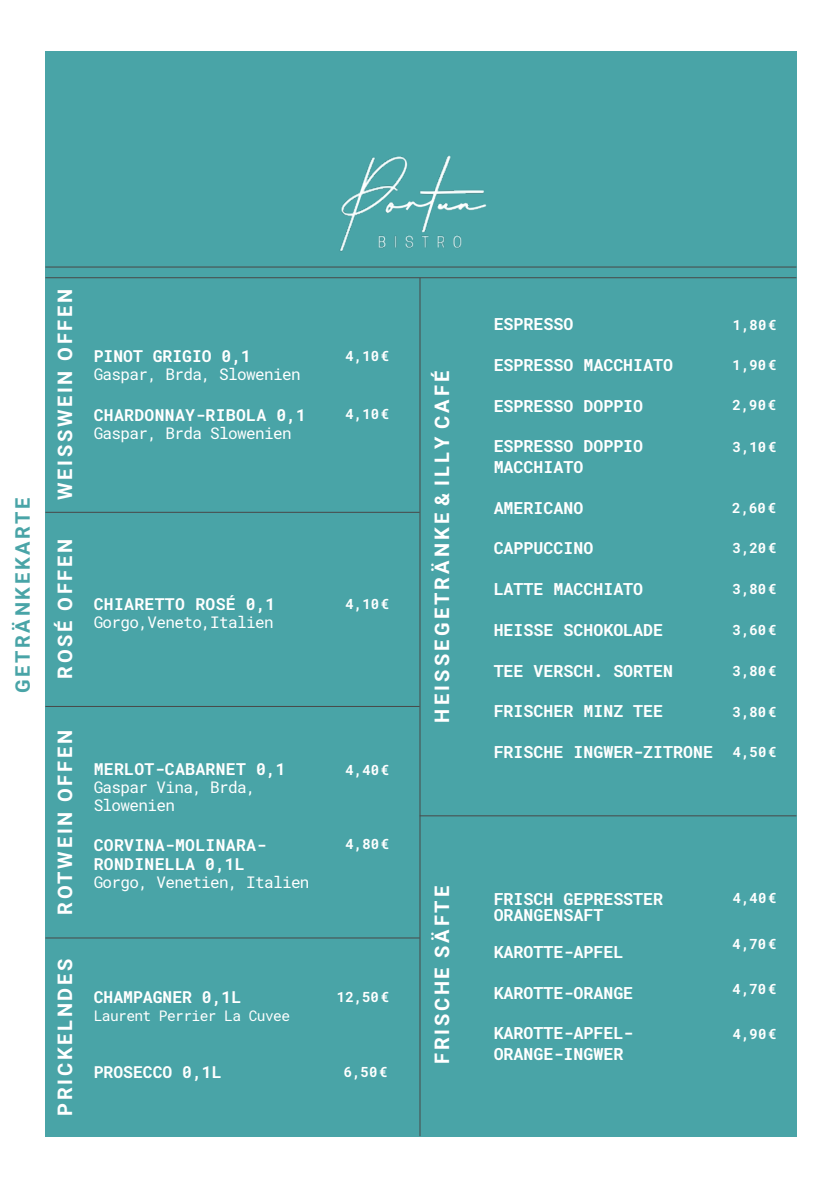
<style>
.page{position:relative;width:840px;height:1191px;background:#fff}
.page>*{position:absolute;margin:0;border:0;box-sizing:border-box;transform-origin:0 0}
.t1{font:700 20px "Roboto";letter-spacing:.135em;color:#fff}
.t2{font:700 20px "Roboto";letter-spacing:.135em;color:#49a4a7}
.t3{font:700 16.6px/20.4px "Roboto Mono";color:#fff}
.t4{font:700 16.4px/18.2px "Roboto Mono";letter-spacing:.02em;color:#fff}
.t5{font:700 16.4px "Roboto Mono";color:#fff}
.t6{font:16px/18.2px "Roboto Mono";letter-spacing:-.04em;color:#fff}
.t7{font:14.6px "Roboto Mono";letter-spacing:-.04em;color:#fff}
.t8{font:700 14px "Roboto Mono";color:#fff}
</style>
<div class="page">
<div style="left:45px;top:51px;width:751px;height:1085px;background:#49a4a7"></div>
<hr style="left:45px;top:277px;width:751px;height:1px;background:#484848">
<hr style="left:45px;top:267px;width:751px;height:1px;background:#484848">
<hr style="left:419px;top:278px;width:1px;height:858px;background:#484848">
<hr style="left:419px;top:815px;width:377px;height:1px;background:#484848">
<hr style="left:45px;top:512px;width:374px;height:1px;background:#484848">
<hr style="left:45px;top:706px;width:374px;height:1px;background:#484848">
<hr style="left:45px;top:937px;width:374px;height:1px;background:#484848">
<img style="left:340px;top:155px;width:147px;height:97px">
<p class="t2" style="left:9px;top:693px;width:197px;rotate:-90deg">GETRÄNKEKARTE</p>
<p class="t1" style="left:51px;top:500px;width:213px;rotate:-90deg">WEISSWEIN OFFEN</p>
<p class="t1" style="left:51px;top:679px;width:141px;rotate:-90deg">ROSÉ OFFEN</p>
<p class="t1" style="left:51px;top:915px;width:186px;rotate:-90deg">ROTWEIN OFFEN</p>
<p class="t1" style="left:51px;top:1115px;width:159px;rotate:-90deg">PRICKELNDES</p>
<p class="t5" style="left:94px;top:344px;width:159px">PINOT GRIGIO 0,1</p>
<p class="t6" style="left:94px;top:365px;width:208px">Gaspar, Brda, Slowenien</p>
<p class="t4" style="left:94px;top:405px;width:213px">CHARDONNAY-RIBOLA 0,1</p>
<p class="t6" style="left:94px;top:423px;width:199px">Gaspar, Brda Slowenien</p>
<p class="t8" style="left:345px;top:346px;width:45px">4,10€</p>
<p class="t8" style="left:345px;top:404px;width:45px">4,10€</p>
<p class="t4" style="left:94px;top:594px;width:183px">CHIARETTO ROSÉ 0,1</p>
<p class="t6" style="left:94px;top:612px;width:181px">Gorgo,Veneto,Italien</p>
<p class="t8" style="left:345px;top:594px;width:45px">4,10€</p>
<p class="t4" style="left:94px;top:759px;width:193px">MERLOT-CABARNET 0,1</p>
<p class="t6" style="left:94px;top:777px;width:163px">Gaspar Vina, Brda,<br>Slowenien</p>
<p class="t4" style="left:94px;top:835px;width:174px">CORVINA-MOLINARA-<br>RONDINELLA 0,1L</p>
<p class="t6" style="left:94px;top:872px;width:217px">Gorgo, Venetien, Italien</p>
<p class="t8" style="left:345px;top:760px;width:45px">4,40€</p>
<p class="t8" style="left:345px;top:833px;width:45px">4,80€</p>
<p class="t5" style="left:94px;top:985px;width:149px">CHAMPAGNER 0,1L</p>
<p class="t8" style="left:337px;top:987px;width:54px">12,50€</p>
<p class="t7" style="left:94px;top:1005px;width:198px">Laurent Perrier La Cuvee</p>
<p class="t5" style="left:94px;top:1060px;width:129px">PROSECCO 0,1L</p>
<p class="t8" style="left:343px;top:1062px;width:45px">6,50€</p>
<p class="t1" style="left:427px;top:723px;width:354px;rotate:-90deg">H E I S S E G E T R Ä N K E &amp; I L L Y C A F É</p>
<p class="t1" style="left:427px;top:1063px;width:179px;rotate:-90deg">FRISCHE SÄFTE</p>
<p class="t3" style="left:493px;top:313px;width:81px">ESPRESSO</p>
<p class="t3" style="left:493px;top:354px;width:181px">ESPRESSO MACCHIATO</p>
<p class="t3" style="left:493px;top:395px;width:151px">ESPRESSO DOPPIO</p>
<p class="t3" style="left:493px;top:435px;width:151px">ESPRESSO DOPPIO<br>MACCHIATO</p>
<p class="t3" style="left:493px;top:497px;width:91px">AMERICANO</p>
<p class="t3" style="left:493px;top:537px;width:101px">CAPPUCCINO</p>
<p class="t3" style="left:493px;top:578px;width:151px">LATTE MACCHIATO</p>
<p class="t3" style="left:493px;top:619px;width:171px">HEISSE SCHOKOLADE</p>
<p class="t3" style="left:493px;top:660px;width:181px">TEE VERSCH. SORTEN</p>
<p class="t3" style="left:493px;top:700px;width:171px">FRISCHER MINZ TEE</p>
<p class="t3" style="left:493px;top:741px;width:221px">FRISCHE INGWER-ZITRONE</p>
<p class="t8" style="left:732px;top:315px;width:45px">1,80€</p>
<p class="t8" style="left:732px;top:355px;width:45px">1,90€</p>
<p class="t8" style="left:732px;top:395px;width:45px">2,90€</p>
<p class="t8" style="left:732px;top:437px;width:45px">3,10€</p>
<p class="t8" style="left:731px;top:498px;width:45px">2,60€</p>
<p class="t8" style="left:732px;top:538px;width:45px">3,20€</p>
<p class="t8" style="left:732px;top:579px;width:45px">3,80€</p>
<p class="t8" style="left:732px;top:620px;width:45px">3,60€</p>
<p class="t8" style="left:732px;top:661px;width:45px">3,80€</p>
<p class="t8" style="left:732px;top:701px;width:45px">3,80€</p>
<p class="t8" style="left:732px;top:742px;width:45px">4,50€</p>
<p class="t3" style="left:493px;top:890px;width:171px;line-height:16.4px">FRISCH GEPRESSTER<br>ORANGENSAFT</p>
<p class="t3" style="left:493px;top:941px;width:131px">KAROTTE-APFEL</p>
<p class="t3" style="left:493px;top:981px;width:141px">KAROTTE-ORANGE</p>
<p class="t3" style="left:493px;top:1022px;width:141px">KAROTTE-APFEL-<br>ORANGE-INGWER</p>
<p class="t8" style="left:732px;top:888px;width:45px">4,40€</p>
<p class="t8" style="left:732px;top:933px;width:45px">4,70€</p>
<p class="t8" style="left:732px;top:979px;width:45px">4,70€</p>
<p class="t8" style="left:732px;top:1024px;width:45px">4,90€</p>
</div>
